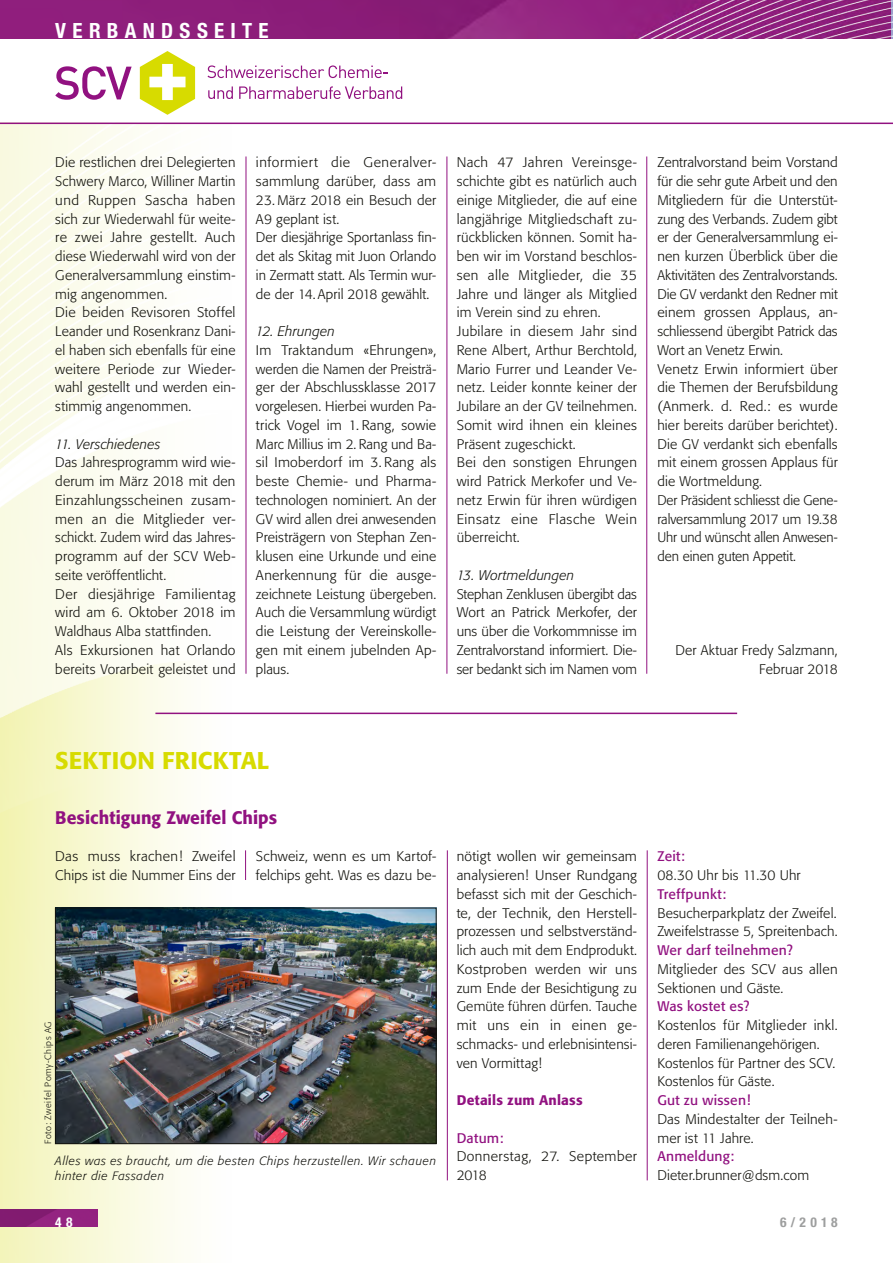
<style>
.page{position:relative;width:893px;height:1263px;background:#fff}
.page>*{position:absolute;margin:0;border:0;box-sizing:border-box;transform-origin:0 0}
.t1{font:500 24px "Formata";letter-spacing:.01em;color:#d7db00}
.t2{font:700 condensed 21px "Helvetica Neue LT Std";letter-spacing:.3em;color:#fff}
.t3{font:500 18px "Formata";letter-spacing:.005em;color:#911180}
.t4{font:300 13.8px/18.8px "Formata";letter-spacing:.015em;color:#12120d}
.t5{font:13.8px "Formata";letter-spacing:.015em;color:#911180}
.t6{font:300 13.8px/18.8px "Formata";letter-spacing:.035em;color:#12120d}
.t7{font:italic 300 13.8px "Formata";letter-spacing:.01em;color:#12120d}
.t8{font:500 13.8px "Formata";letter-spacing:.015em;color:#911180}
.t9{font:700 condensed 13.5px "Helvetica Neue LT Std";color:#9d9e9e}
.t10{font:700 condensed 13.5px "Helvetica Neue LT Std";color:#fff}
.t11{font:italic 300 12px/15px "Formata";letter-spacing:.05em;color:#12120d}
.t12{font:300 9px "Formata";letter-spacing:.06em;color:#12120d}
</style>
<div class="page">
<img style="left:0;top:0;width:893px;height:38px">
<img style="left:0;top:124px;width:235px;height:1139px">
<img style="left:0;top:1210px;width:98px;height:17px">
<hr style="left:0;top:123px;width:893px;height:1px;background:#911180">
<svg style="left:207px;top:65px;width:181px;height:13px"></svg>
<svg style="left:208px;top:86px;width:25px;height:13px"></svg>
<svg style="left:239px;top:86px;width:163px;height:13px"></svg>
<svg style="left:55px;top:66px;width:77px;height:34px"></svg>
<svg style="left:140px;top:51px;width:55px;height:64px"></svg>
<img style="left:57px;top:910px;width:377px;height:232px">
<div style="left:55px;top:908px;width:381px;height:236px;border:1px solid #12120d"></div>
<hr style="left:245px;top:850px;width:1px;height:30px;background:#911180">
<hr style="left:647px;top:850px;width:1px;height:330px;background:#911180">
<hr style="left:447px;top:850px;width:1px;height:330px;background:#911180">
<hr style="left:646px;top:156px;width:1px;height:518px;background:#911180">
<hr style="left:447px;top:156px;width:1px;height:518px;background:#911180">
<hr style="left:246px;top:156px;width:1px;height:518px;background:#911180">
<hr style="left:155px;top:713px;width:582px;height:1px;background:#911180">
<h2 class="t2" style="left:55px;top:18px;width:215px">VERBANDSSEITE</h2>
<p class="t4" style="left:55px;top:153px;width:182px">Die restlichen drei Delegierten<br>Schwery Marco, Williner Martin und Ruppen Sascha haben sich zur Wiederwahl für weite&shy;re zwei Jahre gestellt. Auch diese Wiederwahl wird von der<br>Generalversammlung einstim&shy;mig angenommen.<br>Die beiden Revisoren Stoffel<br>Leander und Rosenkranz Dani&shy;el haben sich ebenfalls für eine weitere Periode zur Wieder&shy;wahl gestellt und werden ein&shy;stimmig angenommen.</p>
<p class="t7" style="left:55px;top:436px;width:107px">11. Verschiedenes</p>
<p class="t4" style="left:55px;top:453px;width:182px">Das Jahresprogramm wird wie&shy;derum im März 2018 mit den<br>Einzahlungsscheinen zusam&shy;men an die Mitglieder ver&shy;schickt. Zudem wird das Jahres&shy;programm auf der SCV Web - seite veröffentlicht.<br>Der diesjährige Familientag wird am 6. Oktober 2018 im<br>Waldhaus Alba stattfinden.<br>Als Exkursionen hat Orlando bereits Vorarbeit geleistet und</p>
<p class="t6" style="left:256px;top:153px;width:182px">informiert die Generalver&shy;sammlung darüber, dass am</p>
<p class="t4" style="left:256px;top:191px;width:182px">23. März 2018 ein Besuch der<br>A9 geplant ist.<br>Der diesjährige Sportanlass fin&shy;det als Skitag mit Juon Orlando in Zermatt statt. Als Termin wur&shy;de der 14. April 2018 gewählt.</p>
<p class="t7" style="left:256px;top:323px;width:80px">12. Ehrungen</p>
<p class="t4" style="left:256px;top:341px;width:182px;text-align:justify">Im Traktandum «Ehrungen», werden die Namen der Preisträ&shy;ger der Abschlussklasse 2017 vorgelesen. Hierbei wurden Pa&shy;trick Vogel im 1. Rang, sowie Marc Millius im 2. Rang und Ba&shy;sil Imoberdorf im 3. Rang als beste Chemie- und Pharma&shy;technologen nominiert. An der GV wird allen drei anwesenden Preisträgern von Stephan Zen&shy;klusen eine Urkunde und eine Anerkennung für die ausge&shy;zeichnete Leistung übergeben.<br>Auch die Versammlung würdigt die Leistung der Vereinskolle&shy;gen mit einem jubelnden Ap&shy;plaus.</p>
<p class="t4" style="left:457px;top:153px;width:182px">Nach 47 Jahren Vereinsge&shy;schichte gibt es natürlich auch einige Mitglieder, die auf eine langjährige Mitgliedschaft zu&shy;rückblicken können. Somit ha&shy;ben wir im Vorstand beschlos&shy;sen alle Mitglieder, die 35<br>Jahre und länger als Mitglied im Verein sind zu ehren.<br>Jubilare in diesem Jahr sind<br>Rene Albert, Arthur Berchtold,<br>Mario Furrer und Leander Ve&shy;netz. Leider konnte keiner der<br>Jubilare an der GV teilnehmen.<br>Somit wird ihnen ein kleines<br>Präsent zugeschickt.<br>Bei den sonstigen Ehrungen wird Patrick Merkofer und Ve&shy;netz Erwin für ihren würdigen<br>Einsatz eine Flasche Wein überreicht.</p>
<p class="t7" style="left:457px;top:567px;width:119px">13. Wortmeldungen</p>
<p class="t4" style="left:457px;top:585px;width:182px;text-align:justify">Stephan Zenklusen übergibt das Wort an Patrick Merkofer, der uns über die Vorkommnisse im Zentralvorstand informiert. Die&shy;ser bedankt sich im Namen vom</p>
<p class="t4" style="left:657px;top:153px;width:182px">Zentralvorstand beim Vorstand für die sehr gute Arbeit und den<br>Mitgliedern für die Unterstüt&shy;zung des Verbands. Zudem gibt er der Generalversammlung ei&shy;nen kurzen Überblick über die<br>Aktivitäten des Zentralvorstands.<br>Die GV verdankt den Redner mit einem grossen Applaus, an&shy;schliessend übergibt Patrick das<br>Wort an Venetz Erwin.<br>Venetz Erwin informiert über die Themen der Berufsbildung (Anmerk. d. Red.: es wurde hier bereits darüber berichtet).<br>Die GV verdankt sich ebenfalls mit einem grossen Applaus für die Wortmeldung.<br>Der Präsident schliesst die Gene&shy;ralversammlung 2017 um 19.38<br>Uhr und wünscht allen Anwesen&shy;den einen guten Appetit.</p>
<p class="t4" style="left:675px;top:641px;width:164px;text-align:right">Der Aktuar Fredy Salzmann,<br>Februar 2018</p>
<h1 class="t1" style="left:55px;top:746px;width:216px">SEKTION FRICKTAL</h1>
<h3 class="t3" style="left:55px;top:806px;width:223px">Besichtigung Zweifel Chips</h3>
<p class="t4" style="left:55px;top:847px;width:182px">Das muss krachen! Zweifel<br>Chips ist die Nummer Eins der</p>
<p class="t4" style="left:256px;top:847px;width:182px">Schweiz, wenn es um Kartof&shy;felchips geht. Was es dazu be-</p>
<p class="t4" style="left:457px;top:847px;width:182px;text-align:justify">nötigt wollen wir gemeinsam analysieren! Unser Rundgang befasst sich mit der Geschich&shy;te, der Technik, den Herstell&shy;prozessen und selbstverständ&shy;lich auch mit dem Endprodukt.<br>Kostproben werden wir uns zum Ende der Besichtigung zu Gemüte führen dürfen. Tauche mit uns ein in einen ge&shy;schmacks- und erlebnisintensi&shy;ven Vormittag!</p>
<p class="t8" style="left:457px;top:1092px;width:127px">Details zum Anlass</p>
<p class="t5" style="left:457px;top:1129px;width:48px">Datum:</p>
<p class="t4" style="left:457px;top:1147px;width:182px">Donnerstag, 27. September<br>2018</p>
<p class="t12" style="left:43px;top:1144px;width:124px;rotate:-90deg">Foto: Zweifel Pomy-Chips AG</p>
<p class="t11" style="left:55px;top:1153px;width:382px">Alles was es braucht, um die besten Chips herzustellen. Wir schauen hinter die Fassaden</p>
<p class="t5" style="left:657px;top:848px;width:29px">Zeit:</p>
<p class="t4" style="left:657px;top:866px;width:145px">08.30 Uhr bis 11.30 Uhr</p>
<p class="t5" style="left:657px;top:885px;width:70px">Treffpunkt:</p>
<p class="t4" style="left:657px;top:903px;width:182px">Besucherparkplatz der Zweifel.<br>Zweifelstrasse 5, Spreitenbach.</p>
<p class="t5" style="left:657px;top:942px;width:137px">Wer darf teilnehmen?</p>
<p class="t4" style="left:657px;top:960px;width:182px">Mitglieder des SCV aus allen<br>Sektionen und Gäste.</p>
<p class="t5" style="left:657px;top:998px;width:94px">Was kostet es?</p>
<p class="t4" style="left:657px;top:1016px;width:182px">Kostenlos für Mitglieder inkl. deren Familienangehörigen.<br>Kostenlos für Partner des SCV.<br>Kostenlos für Gäste.</p>
<p class="t5" style="left:657px;top:1092px;width:95px">Gut zu wissen!</p>
<p class="t4" style="left:657px;top:1110px;width:182px">Das Mindestalter der Teilneh&shy;mer ist 11 Jahre.</p>
<p class="t5" style="left:657px;top:1148px;width:78px">Anmeldung:</p>
<p class="t4" style="left:657px;top:1166px;width:153px">Dieter.brunner@dsm.com</p>
<p class="t10" style="left:55px;top:1214px;width:19px">4 8</p>
<p class="t9" style="left:780px;top:1214px;width:59px">6/2018</p>
</div>
